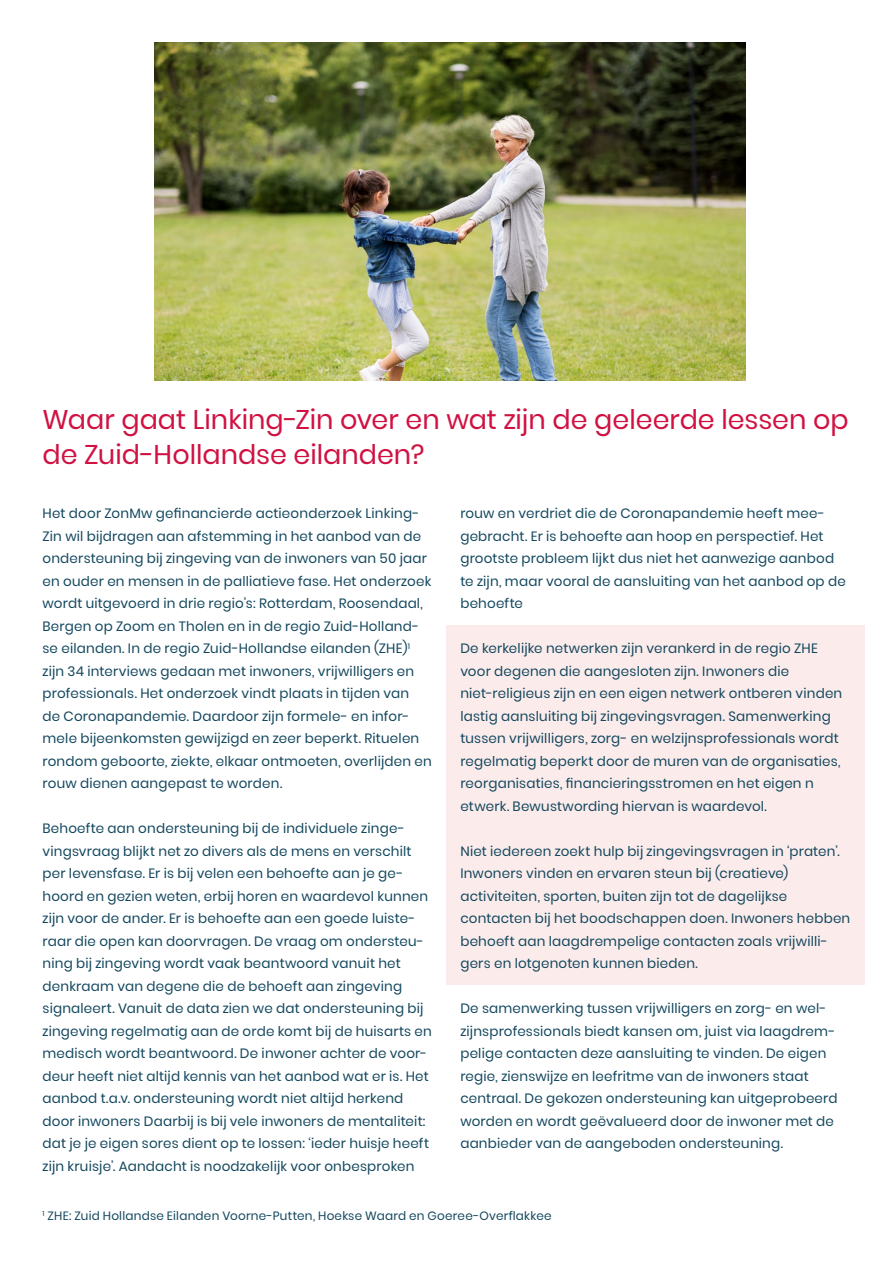
<style>
.page{position:relative;width:893px;height:1263px;background:#fff}
.page>*{position:absolute;margin:0;border:0;box-sizing:border-box;transform-origin:0 0}
.t1{font:27px/34.5px "Poppins";color:#d01142}
.t2{font:13.5px/22.5px "Poppins";letter-spacing:.015em;color:#13475e}
.t3{font:12px "Poppins";letter-spacing:.02em;color:#13475e}
</style>
<div class="page">
<div style="left:446px;top:625px;width:419px;height:360px;background:#fbeceb"></div>
<img style="left:154px;top:43px;width:591px;height:338px">
<h1 class="t1" style="left:43px;top:402px;width:808px">Waar gaat Linking-Zin over en wat zijn de geleerde lessen op de Zuid-Hollandse eilanden?</h1>
<p class="t2" style="left:43px;top:502px;width:391px">Het door ZonMw gefinancierde actieonderzoek Linking-Zin wil bijdragen aan afstemming in het aanbod van de ondersteuning bij zingeving van de inwoners van 50 jaar en ouder en mensen in de palliatieve fase. Het onderzoek wordt uitgevoerd in drie regio’s: Rotterdam, Roosendaal, Bergen op Zoom en Tholen en in de regio Zuid-Holland&shy;se eilanden. In de regio Zuid-Hollandse eilanden (ZHE)<sup>1 </sup>zijn 34 interviews gedaan met inwoners, vrijwilligers en professionals. Het onderzoek vindt plaats in tijden van<br>de Coronapandemie. Daardoor zijn formele- en infor&shy;mele bijeenkomsten gewijzigd en zeer beperkt. Rituelen rondom geboorte, ziekte, elkaar ontmoeten, overlijden en rouw dienen aangepast te worden.</p>
<p class="t2" style="left:43px;top:817px;width:391px">Behoefte aan ondersteuning bij de individuele zinge&shy;vingsvraag blijkt net zo divers als de mens en verschilt per levensfase. Er is bij velen een behoefte aan je ge&shy;hoord en gezien weten, erbij horen en waardevol kunnen zijn voor de ander. Er is behoefte aan een goede luiste&shy;raar die open kan doorvragen. De vraag om ondersteu&shy;ning bij zingeving wordt vaak beantwoord vanuit het denkraam van degene die de behoeft aan zingeving signaleert. Vanuit de data zien we dat ondersteuning bij zingeving regelmatig aan de orde komt bij de huisarts en medisch wordt beantwoord. De inwoner achter de voor&shy;deur heeft niet altijd kennis van het aanbod wat er is. Het aanbod t.a.v. ondersteuning wordt niet altijd herkend door inwoners Daarbij is bij vele inwoners de mentaliteit: dat je je eigen sores dient op te lossen: ‘ieder huisje heeft zijn kruisje’. Aandacht is noodzakelijk voor onbesproken</p>
<p class="t2" style="left:460px;top:502px;width:387px">rouw en verdriet die de Coronapandemie heeft mee&shy;gebracht. Er is behoefte aan hoop en perspectief. Het grootste probleem lijkt dus niet het aanwezige aanbod te zijn, maar vooral de aansluiting van het aanbod op de behoefte</p>
<p class="t2" style="left:460px;top:637px;width:383px">De kerkelijke netwerken zijn verankerd in de regio ZHE voor degenen die aangesloten zijn. Inwoners die niet-religieus zijn en een eigen netwerk ontberen vinden lastig aansluiting bij zingevingsvragen. Samenwerking tussen vrijwilligers, zorg- en welzijnsprofessionals wordt regelmatig beperkt door de muren van de organisaties, reorganisaties, financieringsstromen en het eigen n etwerk. Bewustwording hiervan is waardevol.</p>
<p class="t2" style="left:460px;top:840px;width:391px">Niet iedereen zoekt hulp bij zingevingsvragen in ‘praten’.<br>Inwoners vinden en ervaren steun bij (creatieve) activiteiten, sporten, buiten zijn tot de dagelijkse contacten bij het boodschappen doen. Inwoners hebben behoeft aan laagdrempelige contacten zoals vrijwilli&shy;gers en lotgenoten kunnen bieden.</p>
<p class="t2" style="left:460px;top:997px;width:379px">De samenwerking tussen vrijwilligers en zorg- en wel&shy;zijnsprofessionals biedt kansen om, juist via laagdrem&shy;pelige contacten deze aansluiting te vinden. De eigen regie, zienswijze en leefritme van de inwoners staat centraal. De gekozen ondersteuning kan uitgeprobeerd worden en wordt geëvalueerd door de inwoner met de aanbieder van de aangeboden ondersteuning.</p>
<p class="t3" style="left:43px;top:1209px;width:511px"><sup>1</sup> ZHE: Zuid Hollandse Eilanden Voorne-Putten, Hoekse Waard en Goeree-Overflakkee</p>
</div>
